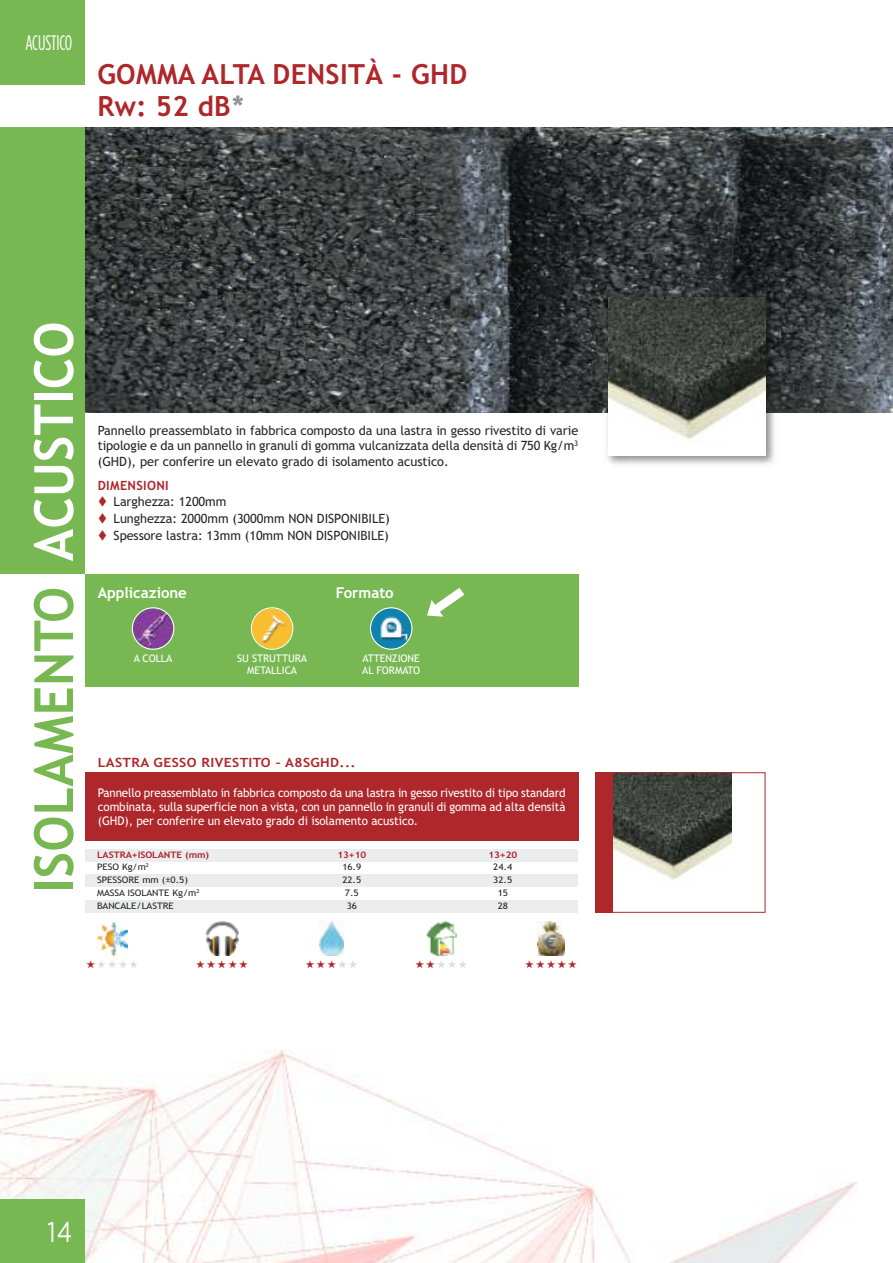
<style>
.page{position:relative;width:893px;height:1263px;background:#fff}
.page>*{position:absolute;margin:0;border:0;box-sizing:border-box;transform-origin:0 0}
.t1{font:700 54px "Trebuchet MS";letter-spacing:.005em;color:#78b852;scale:.95 1}
.t2{font:700 54px "Trebuchet MS";letter-spacing:.005em;color:#fff;scale:.95 1}
.t3{font:28.5px "Gotham";color:#fff;scale:.81 1}
.t4{font:700 27.75px/31.5px "Trebuchet MS";letter-spacing:.01em;color:#ae272b}
.t5{font:21px "Gotham Condensed";letter-spacing:-.005em;color:#fff;scale:.86 1}
.t6{font:700 15px "Trebuchet MS";letter-spacing:-.005em;color:#fff}
.t7{font:12.75px/15.5px "Trebuchet MS";letter-spacing:-.005em;color:#272627;text-align:justify}
.t8{font:700 12.75px "Trebuchet MS";letter-spacing:.025em;color:#ae272b;scale:1.1 1}
.t9{font:700 12.75px "Trebuchet MS";letter-spacing:.025em;color:#ae272b}
.t10{font:12px/14.2px "Trebuchet MS";letter-spacing:-.005em;color:#fff;text-align:justify}
.t11{font:10.5px/12px "Trebuchet MS";letter-spacing:-.005em;color:#fff;text-align:center}
.t12{font:9px "Trebuchet MS";letter-spacing:-.005em;color:#272627;scale:1.1 1}
.t13{font:700 9px "Trebuchet MS";letter-spacing:-.005em;color:#ae272b;scale:1.1 1}
.s1{color:#919396}
.s2{color:#ae272b}
</style>
<div class="page">
<img style="left:612px;top:774px;width:119px;height:117px">
<div style="left:595px;top:772px;width:170px;height:141px;border:1px solid #ae272b"></div>
<img style="left:0;top:1050px;width:857px;height:213px">
<div style="left:0;top:128px;width:85px;height:446px;background:#78b852"></div>
<div style="left:0;top:0;width:85px;height:85px;background:#78b852"></div>
<img style="left:85px;top:128px;width:808px;height:284px">
<img style="left:602px;top:292px;width:178px;height:173px">
<img style="left:608px;top:298px;width:157px;height:157px">
<div style="left:85px;top:574px;width:493px;height:113px;background:#78b852"></div>
<svg style="left:132px;top:607px;width:42px;height:43px"></svg>
<svg style="left:251px;top:607px;width:42px;height:43px"></svg>
<svg style="left:370px;top:607px;width:42px;height:43px"></svg>
<div style="left:0;top:1199px;width:85px;height:64px;background:#78b852"></div>
<svg style="left:427px;top:588px;width:37px;height:29px"></svg>
<div style="left:85px;top:849px;width:191px;height:13px;background:#ebeced"></div>
<div style="left:276px;top:849px;width:151px;height:13px;background:#ebeced"></div>
<div style="left:427px;top:849px;width:151px;height:13px;background:#ebeced"></div>
<div style="left:85px;top:874px;width:191px;height:13px;background:#ebeced"></div>
<div style="left:276px;top:874px;width:151px;height:13px;background:#ebeced"></div>
<div style="left:427px;top:874px;width:151px;height:13px;background:#ebeced"></div>
<div style="left:85px;top:900px;width:191px;height:13px;background:#ebeced"></div>
<div style="left:276px;top:900px;width:151px;height:13px;background:#ebeced"></div>
<div style="left:427px;top:900px;width:151px;height:13px;background:#ebeced"></div>
<div style="left:85px;top:772px;width:493px;height:68px;background:#ae272b"></div>
<img style="left:96px;top:922px;width:32px;height:33px">
<img style="left:205px;top:921px;width:34px;height:34px">
<img style="left:320px;top:921px;width:23px;height:34px">
<img style="left:426px;top:921px;width:30px;height:34px">
<svg style="left:537px;top:921px;width:28px;height:34px"></svg>
<img style="left:538px;top:921px;width:26px;height:34px">
<div style="left:595px;top:772px;width:17px;height:141px;background:#ae272b"></div>
<h3 class="t5" style="left:26px;top:31px;width:56px">ACUSTICO</h3>
<h3 class="t4" style="left:97px;top:59px;width:371px">GOMMA ALTA DENSITÀ - GHD<br>Rw: 52 dB<span class="s1">*</span></h3>
<h1 class="t2" style="left:23px;top:561px;width:254px;rotate:-90deg">ACUSTICO</h1>
<h1 class="t1" style="left:23px;top:893px;width:323px;rotate:-90deg">ISOLAMENTO</h1>
<p class="t7" style="left:98px;top:422px;width:482px">Pannello preassemblato in fabbrica composto da una lastra in gesso rivestito di varie tipologie e da un pannello in granuli di gomma vulcanizzata della densità di 750 Kg/m<sup>3 </sup>(GHD), per conferire un elevato grado di isolamento acustico.</p>
<p class="t9" style="left:98px;top:478px;width:72px">DIMENSIONI</p>
<p class="t7" style="left:98px;top:494px;width:130px"><span class="s2">▼</span> Larghezza: 1200mm</p>
<p class="t7" style="left:98px;top:511px;width:294px"><span class="s2">▼</span> Lunghezza: 2000mm (3000mm NON DISPONIBILE)</p>
<p class="t7" style="left:98px;top:528px;width:293px"><span class="s2">▼</span> Spessore lastra: 13mm (10mm NON DISPONIBILE)</p>
<p class="t6" style="left:98px;top:584px;width:91px">Applicazione</p>
<p class="t11" style="left:134px;top:652px;width:40px">A COLLA</p>
<p class="t11" style="left:237px;top:652px;width:71px">SU STRUTTURA<br>METALLICA</p>
<p class="t6" style="left:336px;top:584px;width:59px">Formato</p>
<p class="t11" style="left:362px;top:652px;width:59px;text-align:left">ATTENZIONE<br>AL FORMATO</p>
<p class="t8" style="left:98px;top:755px;width:236px">LASTRA GESSO RIVESTITO – A8SGHD...</p>
<p class="t10" style="left:98px;top:785px;width:469px">Pannello preassemblato in fabbrica composto da una lastra in gesso rivestito di tipo standard combinata, sulla superficie non a vista, con un pannello in granuli di gomma ad alta densità (GHD), per conferire un elevato grado di isolamento acustico.</p>
<p class="t13" style="left:97px;top:849px;width:103px">LASTRA+ISOLANTE (mm)</p>
<p class="t13" style="left:337px;top:849px;width:28px">13+10</p>
<p class="t13" style="left:488px;top:849px;width:28px">13+20</p>
<p class="t12" style="left:97px;top:862px;width:49px">PESO Kg/m<sup>2</sup></p>
<p class="t12" style="left:342px;top:862px;width:19px">16.9</p>
<p class="t12" style="left:493px;top:862px;width:19px">24.4</p>
<p class="t12" style="left:97px;top:875px;width:84px">SPESSORE mm (±0.5)</p>
<p class="t12" style="left:342px;top:875px;width:19px">22.5</p>
<p class="t12" style="left:493px;top:875px;width:19px">32.5</p>
<p class="t12" style="left:97px;top:887px;width:95px">MASSA ISOLANTE Kg/m<sup>2</sup></p>
<p class="t12" style="left:345px;top:887px;width:14px">7.5</p>
<p class="t12" style="left:498px;top:887px;width:11px">15</p>
<p class="t12" style="left:97px;top:900px;width:71px">BANCALE/LASTRE</p>
<p class="t12" style="left:347px;top:900px;width:11px">36</p>
<p class="t12" style="left:498px;top:900px;width:11px">28</p>
<h2 class="t3" style="left:47px;top:1216px;width:32px">14</h2>
</div>
